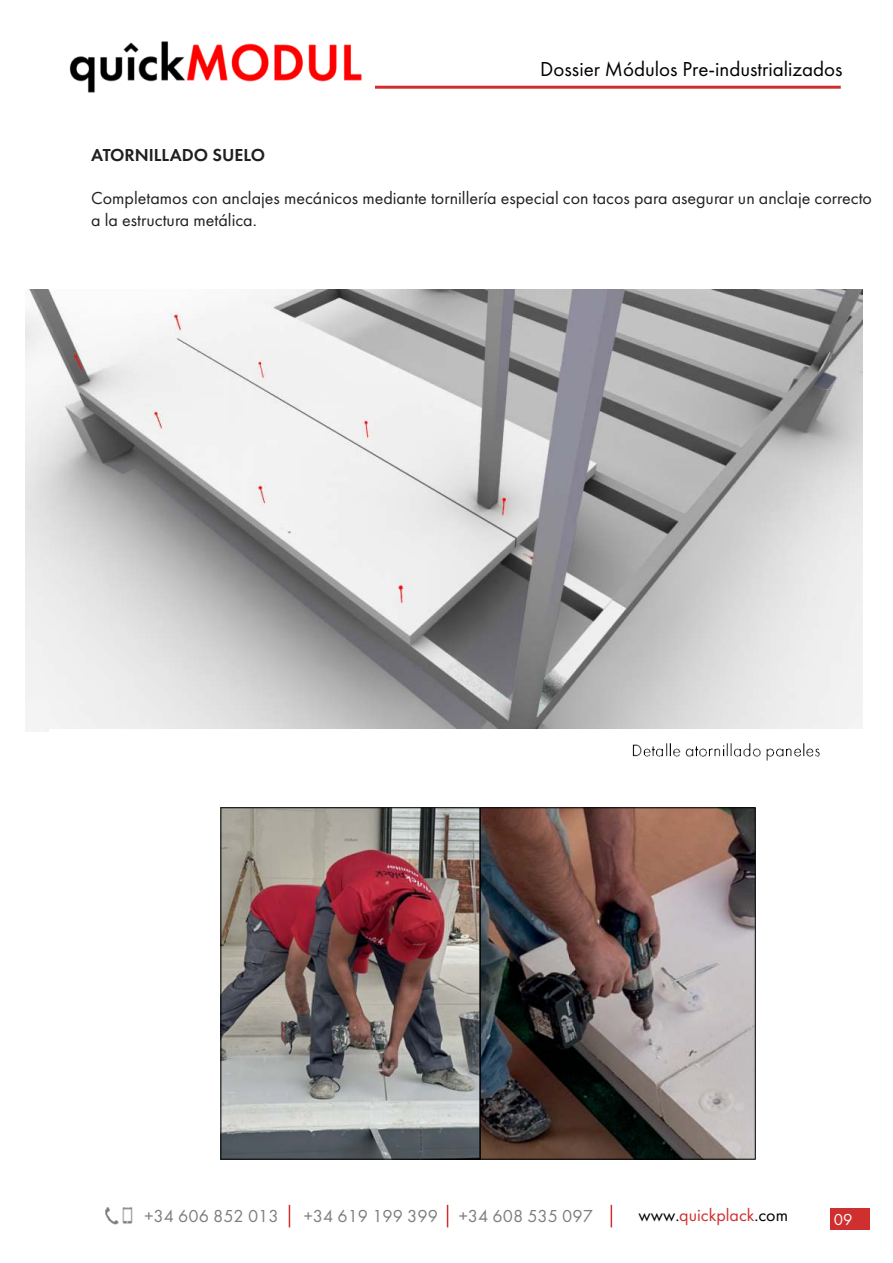
<style>
.page{position:relative;width:893px;height:1263px;background:#fff}
.page>*{position:absolute;margin:0;border:0;box-sizing:border-box;transform-origin:0 0}
.t1{font:21px "Futura PT";color:#000}
.t2{font:18px/21.6px "Futura PT";color:#221f1f}
.t3{font:18px "Futura PT";color:#7d7d7d}
.t4{font:18px "Futura PT";color:#d02f2f}
.t5{font:600 18px "Futura PT";color:#221f1f}
.t6{font:18px "Futura PT";color:#000}
.t7{font:16.5px "Futura PT";color:#fff}
.s1{color:#000}
</style>
<div class="page">
<img style="left:26px;top:290px;width:836px;height:441px">
<hr style="left:351px;top:86px;width:490px;height:3px;background:#d02f2f">
<svg style="left:289px;top:1205px;width:1px;height:22px"></svg>
<svg style="left:447px;top:1205px;width:1px;height:22px"></svg>
<img style="left:105px;top:1207px;width:13px;height:17px">
<img style="left:122px;top:1207px;width:11px;height:17px">
<img style="left:69px;top:41px;width:305px;height:52px">
<svg style="left:611px;top:1205px;width:1px;height:22px"></svg>
<div style="left:831px;top:1208px;width:39px;height:21px;background:#d02f2f"></div>
<div style="left:49px;top:730px;width:824px;height:404px;background:#fff"></div>
<img style="left:222px;top:809px;width:532px;height:348px">
<img style="left:632px;top:743px;width:188px;height:18px">
<div style="left:220px;top:807px;width:260px;height:352px;border:1px solid #000"></div>
<div style="left:480px;top:807px;width:276px;height:352px;border:1px solid #000"></div>
<p class="t1" style="left:540px;top:59px;width:304px">Dossier Módulos Pre-industrializados</p>
<p class="t6" style="left:98px;top:144px;width:75px">ATORNILL</p>
<p class="t6" style="left:213px;top:144px;width:68px">PANELES</p>
<p class="t5" style="left:91px;top:144px;width:175px">ATORNILLADO SUELO</p>
<p class="t2" style="left:91px;top:188px;width:782px">Completamos con anclajes mecánicos mediante tornillería especial con tacos para asegurar un anclaje correcto a la estructura metálica.</p>
<p class="t3" style="left:145px;top:1207px;width:136px">+34 606 852 013</p>
<p class="t3" style="left:304px;top:1207px;width:291px">+34 619 199 399 +34 608 535 097</p>
<p class="t4" style="left:638px;top:1206px;width:151px"><span class="s1">www.</span>quickplack<span class="s1">.com</span></p>
<p class="t7" style="left:834px;top:1211px;width:20px">09</p>
</div>
